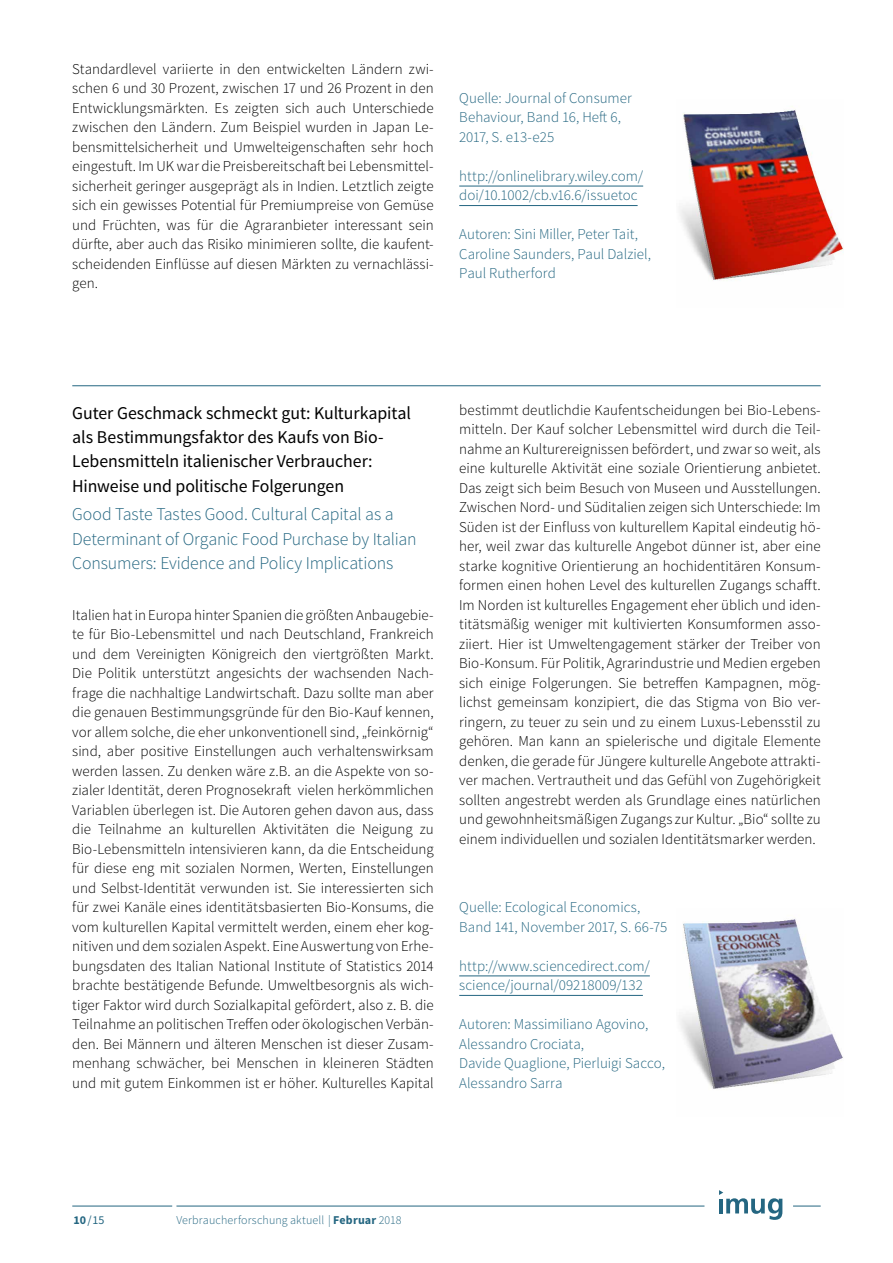
<style>
.page{position:relative;width:893px;height:1263px;background:#fff}
.page>*{position:absolute;margin:0;border:0;box-sizing:border-box;transform-origin:0 0}
.t1{font:18px/24.3px "Source Sans Pro";letter-spacing:-.005em;color:#000}
.t2{font:300 18px/24.3px "Source Sans Pro";letter-spacing:-.01em;color:#246681}
.t3{font:300 15px/19.5px "Source Sans Pro";color:#000;text-align:justify}
.t4{font:300 15px/19.5px "Source Sans Pro";color:#246681}
.t5{font:300 12px "Source Sans Pro";letter-spacing:.01em;color:#246681}
.t6{font:12px "Source Sans Pro";color:#246681}
.s1{font-weight:700}
</style>
<div class="page">
<svg style="left:719px;top:1190px;width:63px;height:30px"></svg>
<hr style="left:176px;top:1206px;width:528px;height:1px;background:#246681">
<hr style="left:72px;top:1206px;width:100px;height:1px;background:#246681">
<svg style="left:793px;top:1206px;width:28px;height:1px"></svg>
<hr style="left:459px;top:186px;width:184px;height:1px;background:#246681">
<hr style="left:459px;top:205px;width:179px;height:1px;background:#246681">
<hr style="left:459px;top:976px;width:191px;height:1px;background:#246681">
<hr style="left:459px;top:995px;width:184px;height:1px;background:#246681">
<img style="left:680px;top:106px;width:163px;height:174px">
<img style="left:680px;top:919px;width:163px;height:170px">
<hr style="left:72px;top:385px;width:749px;height:1px;background:#246681">
<p class="t3" style="left:72px;top:59px;width:363px">Standardlevel variierte in den entwickelten Ländern zwi&shy;schen 6 und 30 Prozent, zwischen 17 und 26 Prozent in den Entwicklungsmärkten. Es zeigten sich auch Unterschiede zwischen den Ländern. Zum Beispiel wurden in Japan Le&shy;bensmittelsicherheit und Umwelteigenschaften sehr hoch eingestuft. Im UK war die Preisbereitschaft bei Lebensmittel&shy;sicherheit geringer ausgeprägt als in Indien. Letztlich zeigte sich ein gewisses Potential für Premiumpreise von Gemüse und Früchten, was für die Agraranbieter interessant sein dürfte, aber auch das Risiko minimieren sollte, die kaufent&shy;scheidenden Einflüsse auf diesen Märkten zu vernachlässi&shy;gen.</p>
<p class="t4" style="left:459px;top:88px;width:174px">Quelle: Journal of Consumer<br>Behaviour, Band 16, Heft 6,<br>2017, S. e13-e25</p>
<p class="t4" style="left:459px;top:166px;width:185px">http://onlinelibrary.wiley.com/ doi/10.1002/cb.v16.6/issuetoc</p>
<p class="t4" style="left:459px;top:225px;width:193px">Autoren: Sini Miller, Peter Tait,<br>Caroline Saunders, Paul Dalziel,<br>Paul Rutherford</p>
<p class="t1" style="left:72px;top:401px;width:340px">Guter Geschmack schmeckt gut: Kulturkapital als Bestimmungsfaktor des Kaufs von Bio-Lebensmitteln italienischer Verbraucher:<br>Hinweise und politische Folgerungen</p>
<p class="t2" style="left:72px;top:502px;width:346px">Good Taste Tastes Good. Cultural Capital as a<br>Determinant of Organic Food Purchase by Italian<br>Consumers: Evidence and Policy Implications</p>
<p class="t3" style="left:72px;top:605px;width:363px">Italien hat in Europa hinter Spanien die größten Anbaugebie&shy;te für Bio-Lebensmittel und nach Deutschland, Frankreich und dem Vereinigten Königreich den viertgrößten Markt.<br>Die Politik unterstützt angesichts der wachsenden Nach&shy;frage die nachhaltige Landwirtschaft. Dazu sollte man aber die genauen Bestimmungsgründe für den Bio-Kauf kennen, vor allem solche, die eher unkonventionell sind, „feinkörnig“ sind, aber positive Einstellungen auch verhaltenswirksam werden lassen. Zu denken wäre z.B. an die Aspekte von so&shy;zialer Identität, deren Prognosekraft vielen herkömmlichen Variablen überlegen ist. Die Autoren gehen davon aus, dass die Teilnahme an kulturellen Aktivitäten die Neigung zu Bio-Lebensmitteln intensivieren kann, da die Entscheidung für diese eng mit sozialen Normen, Werten, Einstellungen und Selbst-Identität verwunden ist. Sie interessierten sich für zwei Kanäle eines identitätsbasierten Bio-Konsums, die vom kulturellen Kapital vermittelt werden, einem eher kog&shy;nitiven und dem sozialen Aspekt. Eine Auswertung von Erhe&shy;bungsdaten des Italian National Institute of Statistics 2014 brachte bestätigende Befunde. Umweltbesorgnis als wich&shy;tiger Faktor wird durch Sozialkapital gefördert, also z. B. die Teilnahme an politischen Treffen oder ökologischen Verbän&shy;den. Bei Männern und älteren Menschen ist dieser Zusam&shy;menhang schwächer, bei Menschen in kleineren Städten und mit gutem Einkommen ist er höher. Kulturelles Kapital</p>
<p class="t3" style="left:459px;top:400px;width:363px">bestimmt deutlichdie Kaufentscheidungen bei Bio-Lebens&shy;mitteln. Der Kauf solcher Lebensmittel wird durch die Teil&shy;nahme an Kulturereignissen befördert, und zwar so weit, als eine kulturelle Aktivität eine soziale Orientierung anbietet.<br>Das zeigt sich beim Besuch von Museen und Ausstellungen.<br>Zwischen Nord- und Süditalien zeigen sich Unterschiede: Im Süden ist der Einfluss von kulturellem Kapital eindeutig hö&shy;her, weil zwar das kulturelle Angebot dünner ist, aber eine starke kognitive Orientierung an hochidentitären Konsum&shy;formen einen hohen Level des kulturellen Zugangs schafft.<br>Im Norden ist kulturelles Engagement eher üblich und iden&shy;titätsmäßig weniger mit kultivierten Konsumformen asso&shy;ziiert. Hier ist Umweltengagement stärker der Treiber von Bio-Konsum. Für Politik, Agrarindustrie und Medien ergeben sich einige Folgerungen. Sie betreffen Kampagnen, mög&shy;lichst gemeinsam konzipiert, die das Stigma von Bio ver&shy;ringern, zu teuer zu sein und zu einem Luxus-Lebensstil zu gehören. Man kann an spielerische und digitale Elemente denken, die gerade für Jüngere kulturelle Angebote attrakti&shy;ver machen. Vertrautheit und das Gefühl von Zugehörigkeit sollten angestrebt werden als Grundlage eines natürlichen und gewohnheitsmäßigen Zugangs zur Kultur. „Bio“ sollte zu einem individuellen und sozialen Identitätsmarker werden.</p>
<p class="t4" style="left:459px;top:897px;width:210px">Quelle: Ecological Economics,<br>Band 141, November 2017, S. 66-75</p>
<p class="t4" style="left:459px;top:956px;width:192px">http://www.sciencedirect.com/ science/journal/09218009/132</p>
<p class="t4" style="left:459px;top:1014px;width:207px">Autoren: Massimiliano Agovino,<br>Alessandro Crociata,<br>Davide Quaglione, Pierluigi Sacco,<br>Alessandro Sarra</p>
<p class="t6" style="left:73px;top:1213px;width:33px"><span class="s1">10</span>/15</p>
<p class="t5" style="left:176px;top:1213px;width:226px">Verbraucherforschung aktuell | <span class="s1">Februar</span> 2018</p>
</div>
